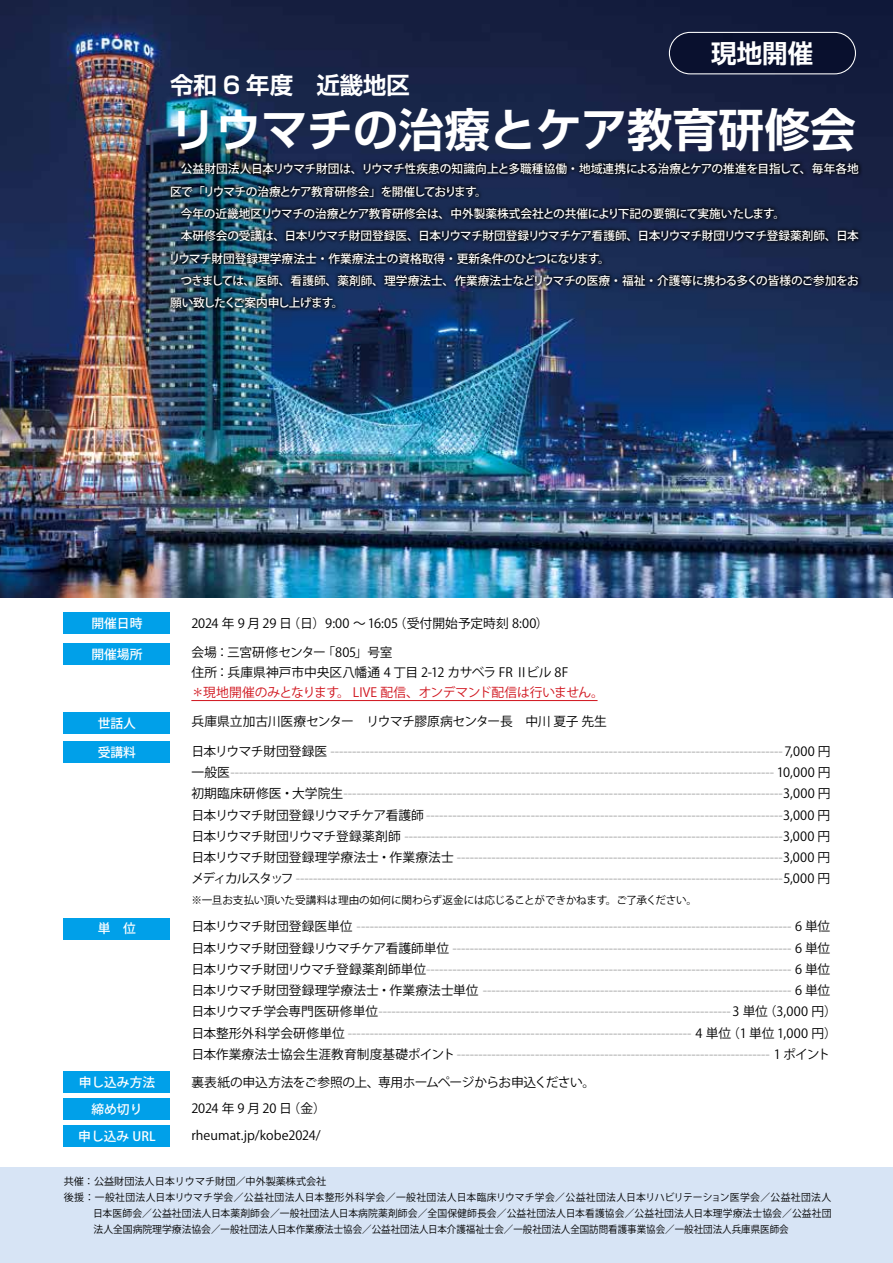
<style>
.page{position:relative;width:893px;height:1263px;background:#fff}
.page>*{position:absolute;margin:0;border:0;box-sizing:border-box;transform-origin:0 0}
.t1{font:700 45.75px "Shin Go Pro De";color:#fff}
.t2{font:700 25.5px "Shin Go Pro De";color:#fff}
.t3{font:700 23.4px "Shin Go Pro De";color:#fff}
.t4{font:12.75px/21.3px "Koz Go Pr 6 N";letter-spacing:-.015em;color:#9fa0a0;text-align:justify}
.t5{font:12.75px/26.5px "Koz Go Pr 6 N";letter-spacing:-.01em;color:#000}
.t6{font:12.75px "Koz Go Pr 6 N";letter-spacing:-.01em;color:#d0121b}
.t7{font:500 12.75px/27.3px "Koz Go Pr 6 N";color:#fff;text-align:center}
.t8{font:500 11.7px "Koz Go Pr 6 N";letter-spacing:-.02em;color:#fff}
.t9{font:500 11.7px "Koz Go Pr 6 N";color:#fff}
.t10{font:500 11.7px "Koz Go Pr 6 N";letter-spacing:-.04em;color:#fff}
.t11{font:500 11.7px "Koz Go Pr 6 N";letter-spacing:-.06em;color:#fff}
.t12{font:500 11.7px "Koz Go Pr 6 N";letter-spacing:-.07em;color:#fff}
.t13{font:10.65px "Koz Go Pr 6 N";letter-spacing:-.025em;color:#000}
.t14{font:10.05px "Koz Go Pr 6 N";color:#000}
.t15{font:10.05px "Koz Go Pr 6 N";letter-spacing:.04em;color:#000}
.s1{color:#000}
</style>
<div class="page">
<img style="left:0;top:0;width:893px;height:597px">
<hr style="left:191px;top:700px;width:407px;height:1px;background:#d0121b">
<div style="left:64px;top:613px;width:106px;height:21px;background:#00a0e9"></div>
<div style="left:64px;top:643px;width:106px;height:21px;background:#00a0e9"></div>
<div style="left:64px;top:712px;width:106px;height:22px;background:#00a0e9"></div>
<div style="left:64px;top:741px;width:106px;height:22px;background:#00a0e9"></div>
<div style="left:64px;top:918px;width:106px;height:21px;background:#00a0e9"></div>
<div style="left:64px;top:1071px;width:106px;height:21px;background:#00a0e9"></div>
<div style="left:64px;top:1098px;width:106px;height:22px;background:#00a0e9"></div>
<div style="left:64px;top:1126px;width:106px;height:21px;background:#00a0e9"></div>
<svg style="left:166px;top:159px;width:697px;height:154px;background:#142543"></svg>
<div style="left:0;top:1167px;width:893px;height:96px;background:#d7e4f5"></div>
<div style="left:669px;top:32px;width:186px;height:42px;background:#09102e;border-radius:21px"></div>
<div style="left:669px;top:32px;width:187px;height:42px;border:1px solid #fff;border-radius:21px"></div>
<h2 class="t2" style="left:711px;top:32px;width:104px">現地開催</h2>
<h3 class="t3" style="left:170px;top:66px;width:241px">令和 6 年度　近畿地区</h3>
<h1 class="t1" style="left:170px;top:92px;width:687px">リウマチの治療とケア教育研修会</h1>
<p class="t9" style="left:181px;top:163px;width:680px">公益財団法人日本リウマチ財団は、リウマチ性疾患の知識向上と多職種協働・地域連携による治療とケアの推進を目指して、毎年各地</p>
<p class="t11" style="left:170px;top:185px;width:318px">区で「リウマチの治療とケア教育研修会」を開催しております。</p>
<p class="t8" style="left:181px;top:207px;width:606px">今年の近畿地区リウマチの治療とケア教育研修会は、中外製薬株式会社との共催により下記の要領にて実施いたします。</p>
<p class="t10" style="left:181px;top:230px;width:680px">本研修会の受講は、日本リウマチ財団登録医、日本リウマチ財団登録リウマチケア看護師、日本リウマチ財団リウマチ登録薬剤師、日本</p>
<p class="t9" style="left:169px;top:252px;width:443px">リウマチ財団登録理学療法士・作業療法士の資格取得・更新条件のひとつになります。</p>
<p class="t8" style="left:180px;top:274px;width:680px">つきましては、医師、看護師、薬剤師、理学療法士、作業療法士などリウマチの医療・福祉・介護等に携わる多くの皆様のご参加をお</p>
<p class="t12" style="left:170px;top:296px;width:175px">願い致したくご案内申し上げます。</p>
<p class="t7" style="left:91px;top:610px;width:53px">開催日時</p>
<p class="t7" style="left:91px;top:641px;width:53px">開催場所</p>
<p class="t7" style="left:98px;top:710px;width:40px">世話人</p>
<p class="t7" style="left:98px;top:739px;width:40px">受講料</p>
<p class="t7" style="left:98px;top:915px;width:40px">単　位</p>
<p class="t7" style="left:78px;top:1068px;width:79px">申し込み方法締め切り<br>申し込み URL</p>
<p class="t5" style="left:191px;top:611px;width:359px">2024 年 9 月 29 日（日）9:00 〜 16:05（受付開始予定時刻 8:00）</p>
<p class="t5" style="left:191px;top:642px;width:378px;line-height:20.2px">会場：三宮研修センター「805」号室　<br>住所：兵庫県神戸市中央区八幡通 4 丁目 2-12 カサベラ FR Ⅱビル 8F</p>
<p class="t6" style="left:191px;top:685px;width:414px">＊現地開催のみとなります。 LIVE 配信、オンデマンド配信は行いません。</p>
<p class="t5" style="left:191px;top:708px;width:417px">兵庫県立加古川医療センター　リウマチ膠原病センター長　中川 夏子 先生</p>
<p class="t4" style="left:191px;top:741px;width:641px"><span class="s1">日本リウマチ財団登録医</span> --------------------------------------------------------------------------------------------------------<span class="s1">7,000 円一般医</span>----------------------------------------------------------------------------------------------------------------------------- <span class="s1">10,000 円初期臨床研修医・大学院生</span>-----------------------------------------------------------------------------------------------------<span class="s1">3,000 円日本リウマチ財団登録リウマチケア看護師</span> ----------------------------------------------------------------------------------<span class="s1">3,000 円日本リウマチ財団リウマチ登録薬剤師</span> ---------------------------------------------------------------------------------------<span class="s1">3,000 円日本リウマチ財団登録理学療法士・作業療法士</span> ---------------------------------------------------------------------------<span class="s1">3,000 円メディカルスタッフ</span> ----------------------------------------------------------------------------------------------------------------<span class="s1">5,000 円</span></p>
<p class="t13" style="left:191px;top:894px;width:507px">※一旦お支払い頂いた受講料は理由の如何に関わらず返金には応じることができかねます。ご了承ください。</p>
<p class="t4" style="left:191px;top:916px;width:647px;text-align:left"><span class="s1">日本リウマチ財団登録医単位</span> ---------------------------------------------------------------------------------------------------- <span class="s1">6 単位日本リウマチ財団登録リウマチケア看護師単位</span> ------------------------------------------------------------------------------ <span class="s1">6 単位日本リウマチ財団リウマチ登録薬剤師単位</span>------------------------------------------------------------------------------------ <span class="s1">6 単位日本リウマチ財団登録理学療法士・作業療法士単位</span> ----------------------------------------------------------------------- <span class="s1">6 単位日本リウマチ学会専門医研修単位</span>--------------------------------------------------------------------------------- <span class="s1">3 単位（3,000 円）日本整形外科学会研修単位</span> ------------------------------------------------------------------------------- <span class="s1">4 単位（1 単位 1,000 円）日本作業療法士協会生涯教育制度基礎ポイント</span>------------------------------------------------------------------------ <span class="s1">1 ポイント</span></p>
<p class="t5" style="left:191px;top:1069px;width:405px">裏表紙の申込方法をご参照の上､専用ホームページからお申込ください。<br>2024 年 9 月 20 日（金）<br>rheumat.jp/kobe2024/</p>
<p class="t14" style="left:64px;top:1176px;width:264px">共催：公益財団法人日本リウマチ財団／中外製薬株式会社</p>
<p class="t15" style="left:64px;top:1192px;width:769px">後援：一般社団法人日本リウマチ学会／公益社団法人日本整形外科学会／一般社団法人日本臨床リウマチ学会／公益社団法人日本リハビリテーション医学会／公益社団法人</p>
<p class="t14" style="left:93px;top:1208px;width:740px">日本医師会／公益社団法人日本薬剤師会／一般社団法人日本病院薬剤師会／全国保健師長会／公益社団法人日本看護協会／公益社団法人日本理学療法士協会／公益社団</p>
<p class="t14" style="left:94px;top:1224px;width:697px">法人全国病院理学療法協会／一般社団法人日本作業療法士協会／公益社団法人日本介護福祉士会／一般社団法人全国訪問看護事業協会／一般社団法人兵庫県医師会</p>
</div>
